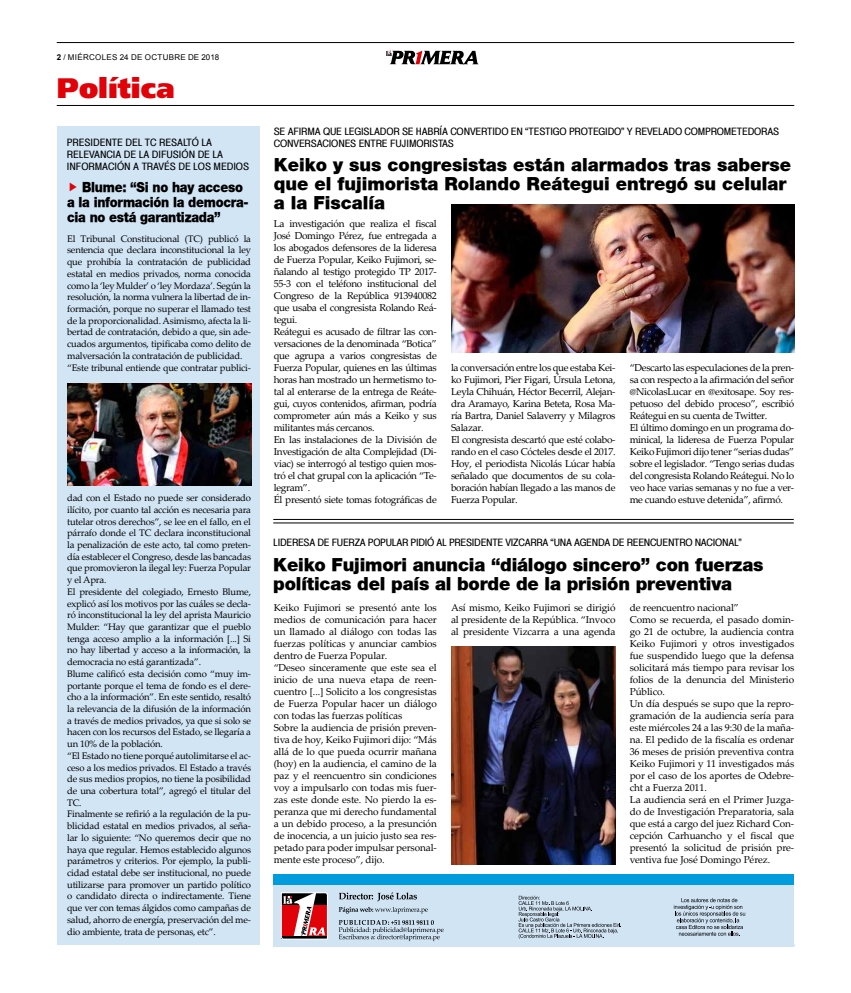
<style>
.page{position:relative;width:851px;height:993px;background:#fff}
.page>*{position:absolute;margin:0;border:0;box-sizing:border-box;transform-origin:0 0}
.t1{font:900 28px "Frutiger";color:#e00109}
.t2{font:900 18px/19px "Helvetica Neue";color:#000}
.t3{font:900 14px/15px "Helvetica Neue";letter-spacing:-.02em;color:#000;scale:.9 1}
.t4{font:10px/12px "Palatino Linotype";letter-spacing:-.03em;color:#000}
.t5{font:10px/12px "Palatino Linotype";letter-spacing:-.01em;color:#000}
.t6{font:10px/12px "Helv Condensed";letter-spacing:-.01em;color:#000}
.t7{font:9.5px/11.7px "Palatino Linotype";letter-spacing:-.02em;color:#000}
.t8{font:8px "Arial";letter-spacing:.035em;color:#000}
.s1{font-weight:700}
</style>
<div class="page">
<div style="left:57px;top:126px;width:202px;height:818px;background:#d2e5f5"></div>
<svg style="left:386px;top:51px;width:92px;height:13px"></svg>
<hr style="left:57px;top:42px;width:737px;height:1px;background:#000">
<hr style="left:57px;top:105px;width:737px;height:1px;background:#000">
<hr style="left:273px;top:519px;width:520px;height:1px;background:#000">
<hr style="left:273px;top:522px;width:520px;height:1px;background:#000">
<div style="left:274px;top:884px;width:486px;height:62px;background:#d1e4f4"></div>
<div style="left:274px;top:874px;width:486px;height:10px;background:#009cde"></div>
<svg style="left:339px;top:892px;width:88px;height:21px"></svg>
<svg style="left:339px;top:920px;width:104px;height:20px"></svg>
<svg style="left:518px;top:895px;width:103px;height:43px"></svg>
<svg style="left:673px;top:898px;width:72px;height:37px"></svg>
<svg style="left:281px;top:892px;width:47px;height:47px;background:#b5575b"></svg>
<div style="left:759px;top:884px;width:35px;height:62px;background:#d1e4f4"></div>
<div style="left:759px;top:874px;width:35px;height:10px;background:#009cde"></div>
<img style="left:451px;top:204px;width:343px;height:148px">
<img style="left:451px;top:646px;width:164px;height:218px">
<img style="left:67px;top:383px;width:184px;height:102px">
<p class="t8" style="left:57px;top:52px;width:164px"><span class="s1">2</span> / MIÉRCOLES 24 DE OCTUBRE DE 2018</p>
<h1 class="t1" style="left:57px;top:71px;width:119px">Política</h1>
<p class="t6" style="left:67px;top:136px;width:183px">PRESIDENTE DEL TC RESALTÓ LA<br>RELEVANCIA DE LA DIFUSIÓN DE LA<br>INFORMACIÓN A TRAVÉS DE LOS MEDIOS</p>
<h3 class="t3" style="left:67px;top:179px;width:203px;text-indent:15px">Blume: “Si no hay acceso a la información la democra&shy;cia no está garantizada”</h3>
<p class="t7" style="left:67px;top:232px;width:185px">El Tribunal Constitucional (TC) publicó la sentencia que declara inconstitucional la ley que prohibía la contratación de publicidad estatal en medios privados, norma conocida como la ‘ley Mulder’ o ‘ley Mordaza’. Según la resolución, la norma vulnera la libertad de in&shy;formación, porque no superar el llamado test de la proporcionalidad. Asimismo, afecta la li&shy;bertad de contratación, debido a que, sin ade&shy;cuados argumentos, tipificaba como delito de malversación la contratación de publicidad. “Este tribunal entiende que contratar publici-</p>
<p class="t7" style="left:67px;top:491px;width:185px">dad con el Estado no puede ser considerado ilícito, por cuanto tal acción es necesaria para tutelar otros derechos”, se lee en el fallo, en el párrafo donde el TC declara inconstitucional la penalización de este acto, tal como preten&shy;día establecer el Congreso, desde las bancadas que promovieron la ilegal ley: Fuerza Popular y el Apra.<br>El presidente del colegiado, Ernesto Blume, explicó así los motivos por las cuáles se decla&shy;ró inconstitucional la ley del aprista Mauricio Mulder: “Hay que garantizar que el pueblo tenga acceso amplio a la información [...] Si no hay libertad y acceso a la información, la democracia no está garantizada”.<br>Blume calificó esta decisión como “muy im&shy;portante porque el tema de fondo es el dere&shy;cho a la información”. En este sentido, resaltó la relevancia de la difusión de la información a través de medios privados, ya que si solo se hacen con los recursos del Estado, se llegaría a un 10% de la población.<br>“El Estado no tiene porqué autolimitarse el ac&shy;ceso a los medios privados. El Estado a través de sus medios propios, no tiene la posibilidad de una cobertura total”, agregó el titular del TC.<br>Finalmente se refirió a la regulación de la pu&shy;blicidad estatal en medios privados, al seña&shy;lar lo siguiente: “No queremos decir que no haya que regular. Hemos establecido algunos parámetros y criterios. Por ejemplo, la publi&shy;cidad estatal debe ser institucional, no puede utilizarse para promover un partido político o candidato directa o indirectamente. Tiene que ver con temas álgidos como campañas de salud, ahorro de energía, preservación del me&shy;dio ambiente, trata de personas, etc”.</p>
<p class="t6" style="left:274px;top:126px;width:506px">SE AFIRMA QUE LEGISLADOR SE HABRÍA CONVERTIDO EN “TESTIGO PROTEGIDO” Y REVELADO COMPROMETEDORAS<br>CONVERSACIONES ENTRE FUJIMORISTAS</p>
<h2 class="t2" style="left:274px;top:155px;width:519px">Keiko y sus congresistas están alarmados tras saberse que el fujimorista Rolando Reátegui entregó su celular a la Fiscalía</h2>
<p class="t4" style="left:274px;top:217px;width:165px">La investigación que realiza el fiscal José Domingo Pérez, fue entregada a los abogados defensores de la lideresa de Fuerza Popular, Keiko Fujimori, se&shy;ñalando al testigo protegido TP 2017- 55-3 con el teléfono institucional del Congreso de la República 913940082 que usaba el congresista Rolando Reá&shy;tegui.<br>Reátegui es acusado de filtrar las con&shy;versaciones de la denominada “Botica” que agrupa a varios congresistas de Fuerza Popular, quienes en las últimas horas han mostrado un hermetismo to&shy;tal al enterarse de la entrega de Reáte&shy;gui, cuyos contenidos, afirman, podría comprometer aún más a Keiko y sus militantes más cercanos.<br>En las instalaciones de la División de Investigación de alta Complejidad (Di&shy;viac) se interrogó al testigo quien mos&shy;tró el chat grupal con la aplicación “Te&shy;legram”.<br>Él presentó siete tomas fotográficas de</p>
<p class="t4" style="left:451px;top:361px;width:166px">la conversación entre los que estaba Kei&shy;ko Fujimori, Pier Figari, Úrsula Letona, Leyla Chihuán, Héctor Becerril, Alejan&shy;dra Aramayo, Karina Beteta, Rosa Ma&shy;ría Bartra, Daniel Salaverry y Milagros Salazar.<br>El congresista descartó que esté colabo&shy;rando en el caso Cócteles desde el 2017.<br>Hoy, el periodista Nicolás Lúcar había señalado que documentos de su cola&shy;boración habían llegado a las manos de Fuerza Popular.</p>
<p class="t4" style="left:629px;top:361px;width:166px">“Descarto las especulaciones de la pren&shy;sa con respecto a la afirmación del señor @NicolasLucar en @exitosape. Soy res&shy;petuoso del debido proceso”, escribió Reátegui en su cuenta de Twitter.<br>El último domingo en un programa do&shy;minical, la lideresa de Fuerza Popular Keiko Fujimori dijo tener “serias dudas” sobre el legislador. “Tengo serias dudas del congresista Rolando Reátegui. No lo veo hace varias semanas y no fue a ver&shy;me cuando estuve detenida”, afirmó.</p>
<p class="t6" style="left:273px;top:536px;width:470px">LIDERESA DE FUERZA POPULAR PIDIÓ AL PRESIDENTE VIZCARRA “UNA AGENDA DE REENCUENTRO NACIONAL”</p>
<h2 class="t2" style="left:273px;top:554px;width:491px">Keiko Fujimori anuncia “diálogo sincero” con fuerzas políticas del país al borde de la prisión preventiva</h2>
<p class="t5" style="left:274px;top:601px;width:165px">Keiko Fujimori se presentó ante los medios de comunicación para hacer un llamado al diálogo con todas las fuerzas políticas y anunciar cambios dentro de Fuerza Popular.<br>“Deseo sinceramente que este sea el inicio de una nueva etapa de reen&shy;cuentro [...] Solicito a los congresistas de Fuerza Popular hacer un diálogo con todas las fuerzas políticas<br>Sobre la audiencia de prisión preven&shy;tiva de hoy, Keiko Fujimori dijo: “Más allá de lo que pueda ocurrir mañana (hoy) en la audiencia, el camino de la paz y el reencuentro sin condiciones voy a impulsarlo con todas mis fuer&shy;zas este donde este. No pierdo la es&shy;peranza que mi derecho fundamental a un debido proceso, a la presunción de inocencia, a un juicio justo sea res&shy;petado para poder impulsar personal&shy;mente este proceso”, dijo.</p>
<p class="t4" style="left:451px;top:601px;width:166px;text-align:justify">Así mismo, Keiko Fujimori se dirigió al presidente de la República. “Invoco al presidente Vizcarra a una agenda</p>
<p class="t5" style="left:629px;top:601px;width:166px">de reencuentro nacional”<br>Como se recuerda, el pasado domin&shy;go 21 de octubre, la audiencia contra Keiko Fujimori y otros investigados fue suspendido luego que la defensa solicitará más tiempo para revisar los folios de la denuncia del Ministerio Público.<br>Un día después se supo que la repro&shy;gramación de la audiencia sería para este miércoles 24 a las 9:30 de la maña&shy;na. El pedido de la fiscalía es ordenar 36 meses de prisión preventiva contra Keiko Fujimori y 11 investigados más por el caso de los aportes de Odebre&shy;cht a Fuerza 2011.<br>La audiencia será en el Primer Juzga&shy;do de Investigación Preparatoria, sala que está a cargo del juez Richard Con&shy;cepción Carhuancho y el fiscal que presentó la solicitud de prisión pre&shy;ventiva fue José Domingo Pérez.</p>
</div>
